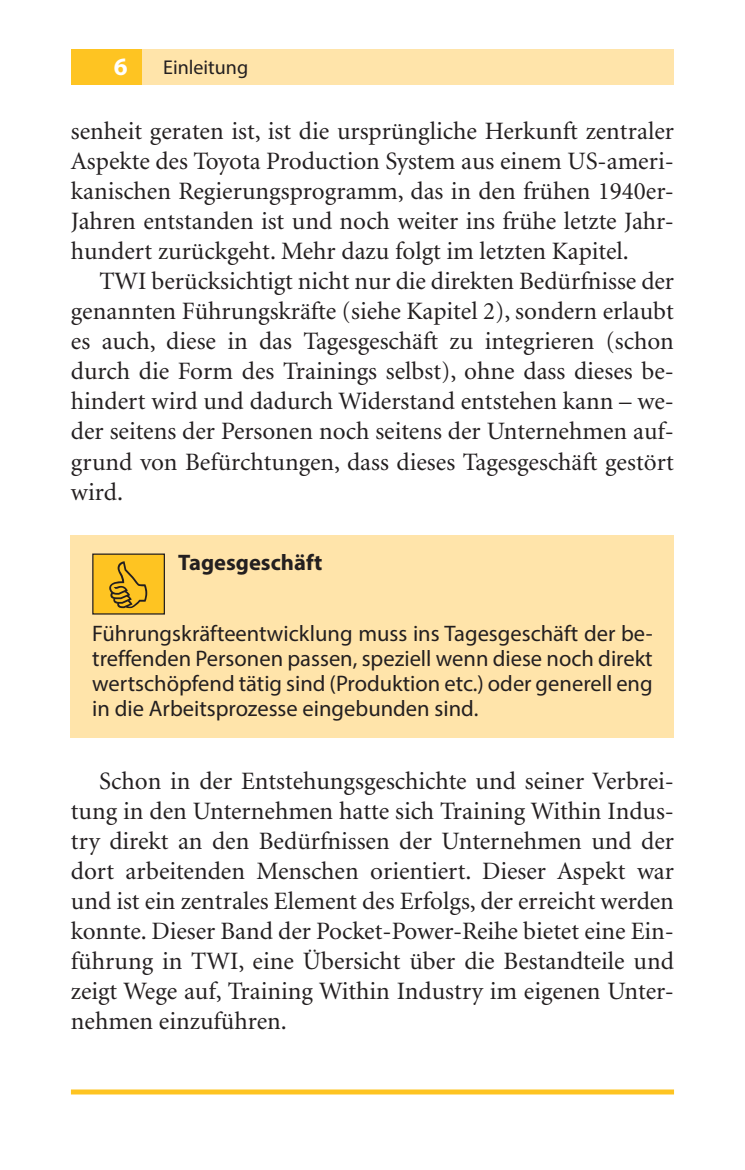
<style>
.page{position:relative;width:745px;height:1170px;background:#fff}
.page>*{position:absolute;margin:0;border:0;box-sizing:border-box;transform-origin:0 0}
.t1{font:25px/30px "Minion";color:#231f20;text-align:justify}
.t2{font:700 25px "Myriad Pro";color:#fff}
.t3{font:22.5px/25px "Myriad Pro";color:#231f20;text-align:justify}
.t4{font:700 22.5px "Myriad Pro";color:#231f20}
.t5{font:20px "Myriad Pro";color:#231f20}
</style>
<div class="page">
<div style="left:142px;top:50px;width:531px;height:35px;background:#ffe4aa"></div>
<div style="left:71px;top:50px;width:71px;height:35px;background:#fec422"></div>
<div style="left:71px;top:1089px;width:602px;height:5px;background:#fec422"></div>
<div style="left:71px;top:535px;width:602px;height:202px;background:#ffe4aa"></div>
<div style="left:93px;top:554px;width:71px;height:59px;background:#fec422"></div>
<svg style="left:109px;top:561px;width:38px;height:47px"></svg>
<div style="left:92px;top:553px;width:73px;height:61px;border:1px solid #231f20"></div>
<p class="t2" style="left:114px;top:50px;width:15px">6</p>
<p class="t5" style="left:163px;top:55px;width:86px">Einleitung</p>
<p class="t1" style="left:71px;top:117px;width:604px;text-align:left">senheit geraten ist, ist die ursprüngliche Herkunft zentraler Aspekte des Toyota Production System aus einem US-ameri&shy;kanischen Regierungsprogramm, das in den frühen 1940er-Jahren entstanden ist und noch weiter ins frühe letzte Jahr&shy;hundert zurückgeht. Mehr dazu folgt im letzten Kapitel.</p>
<p class="t1" style="left:71px;top:267px;width:604px;text-indent:28px">TWI berücksichtigt nicht nur die direkten Bedürfnisse der genannten Führungskräfte (siehe Kapitel 2), sondern erlaubt es auch, diese in das Tagesgeschäft zu integrieren (schon durch die Form des Trainings selbst), ohne dass dieses be&shy;hindert wird und dadurch Widerstand entstehen kann – we&shy;der seitens der Personen noch seitens der Unternehmen auf&shy;grund von Befürchtungen, dass dieses Tagesgeschäft gestört wird.</p>
<p class="t4" style="left:178px;top:547px;width:145px">Tagesgeschäft</p>
<p class="t3" style="left:92px;top:620px;width:561px">Führungskräfteentwicklung muss ins Tagesgeschäft der be&shy;treffenden Personen passen, speziell wenn diese noch direkt wertschöpfend tätig sind (Produktion etc.) oder generell eng in die Arbeitsprozesse eingebunden sind.</p>
<p class="t1" style="left:71px;top:766px;width:604px;text-indent:28px">Schon in der Entstehungsgeschichte und seiner Verbrei&shy;tung in den Unternehmen hatte sich Training Within Indus&shy;try direkt an den Bedürfnissen der Unternehmen und der dort arbeitenden Menschen orientiert. Dieser Aspekt war und ist ein zentrales Element des Erfolgs, der erreicht werden konnte. Dieser Band der Pocket-Power-Reihe bietet eine Ein&shy;führung in TWI, eine Übersicht über die Bestandteile und zeigt Wege auf, Training Within Industry im eigenen Unter&shy;nehmen einzuführen.</p>
</div>
